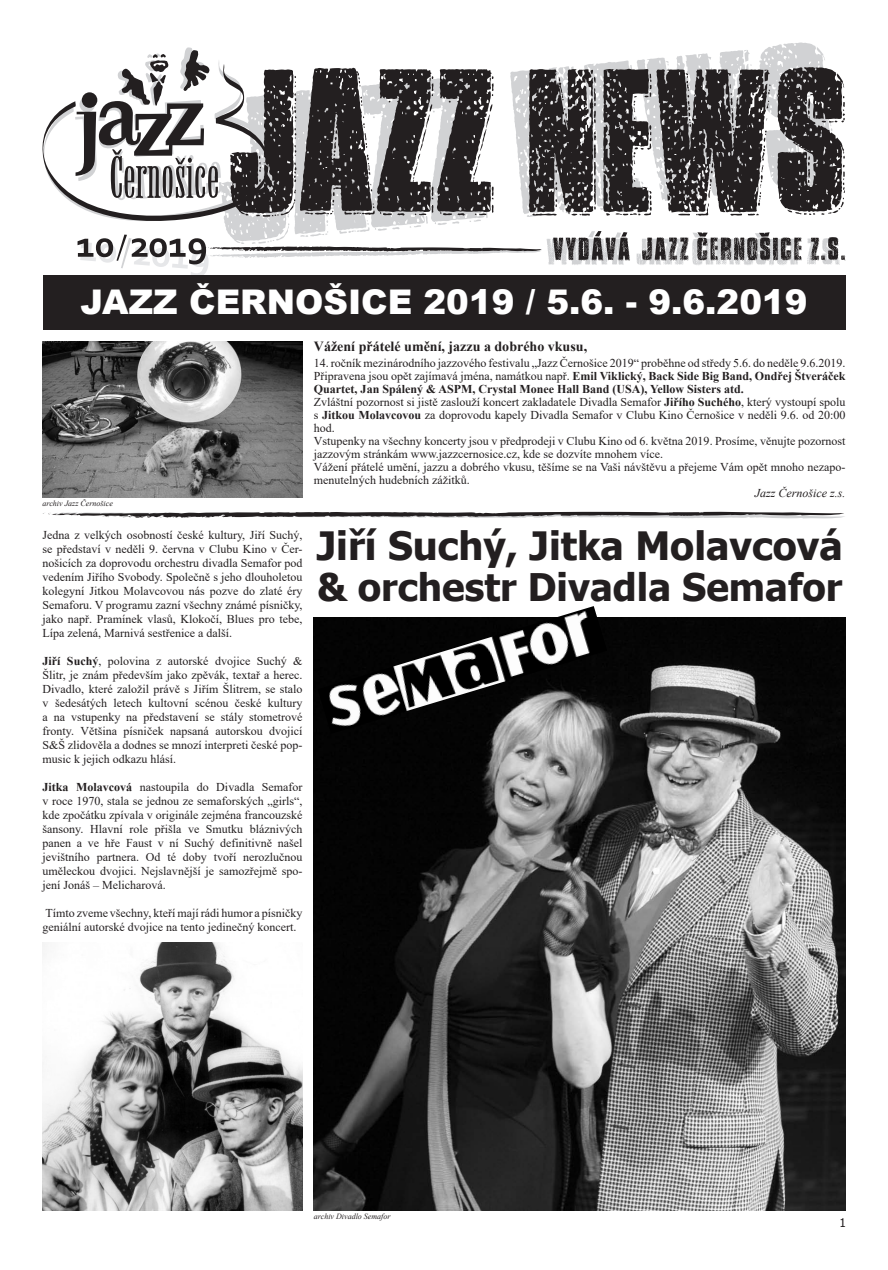
<style>
.page{position:relative;width:888px;height:1270px;background:#fff}
.page>*{position:absolute;margin:0;border:0;box-sizing:border-box;transform-origin:0 0}
.t1{font:700 39px "Tahoma";color:#231f20}
.t2{font:700 38px "Tahoma";color:#231f20}
.t3{font:900 34px "Arial";color:#fff}
.t4{font:700 14px "Times New Roman";color:#231f20}
.t5{font:12px/14px "Times New Roman";color:#231f20;text-align:justify}
.t6{font:italic 12px "Times New Roman";color:#231f20}
.t7{font:12px "Tahoma";color:#231f20}
.t8{font:italic 8px "Times New Roman";color:#231f20}
.s1{font-weight:700}
</style>
<div class="page">
<svg style="left:43px;top:43px;width:802px;height:232px"></svg>
<div style="left:43px;top:275px;width:802px;height:55px;background:#231f20"></div>
<img style="left:314px;top:617px;width:531px;height:593px">
<img style="left:317px;top:606px;width:290px;height:128px">
<img style="left:43px;top:342px;width:259px;height:155px">
<img style="left:43px;top:943px;width:259px;height:267px">
<svg style="left:43px;top:512px;width:802px;height:7px"></svg>
<h3 class="t3" style="left:80px;top:278px;width:728px">JAZZ ČERNOŠICE 2019 / 5.6. - 9.6.2019</h3>
<p class="t8" style="left:43px;top:498px;width:72px">archiv Jazz Černošice</p>
<p class="t5" style="left:43px;top:527px;width:261px">Jedna z velkých osobností české kultury, Jiří Suchý, se představí v neděli 9. června v Clubu Kino v Čer&shy;nošicích za doprovodu orchestru divadla Semafor pod vedením Jiřího Svobody. Společně s jeho dlouholetou kolegyní Jitkou Molavcovou nás pozve do zlaté éry Semaforu. V programu zazní všechny známé písničky, jako např. Pramínek vlasů, Klokočí, Blues pro tebe, Lípa zelená, Marnivá sestřenice a další.</p>
<p class="t5" style="left:43px;top:653px;width:261px"><span class="s1">Jiří Suchý</span>, polovina z autorské dvojice Suchý &amp; Šlitr, je znám především jako zpěvák, textař a herec.<br>Divadlo, které založil právě s Jiřím Šlitrem, se stalo v šedesátých letech kultovní scénou české kultury a na vstupenky na představení se stály stometrové fronty. Většina písniček napsaná autorskou dvojicí S&amp;Š zlidověla a dodnes se mnozí interpreti české pop&shy;music k jejich odkazu hlásí.</p>
<p class="t5" style="left:43px;top:779px;width:261px"><span class="s1">Jitka Molavcová</span> nastoupila do Divadla Semafor v roce 1970, stala se jednou ze semaforských „girls“, kde zpočátku zpívala v originále zejména francouzské šansony. Hlavní role přišla ve Smutku bláznivých panen a ve hře Faust v ní Suchý definitivně našel jevištního partnera. Od té doby tvoří nerozlučnou uměleckou dvojici. Nejslavnější je samozřejmě spo&shy;jení Jonáš – Melicharová.</p>
<p class="t5" style="left:43px;top:905px;width:261px">Tímto zveme všechny, kteří mají rádi humor a písničky geniální autorské dvojice na tento jedinečný koncert.</p>
<p class="t4" style="left:314px;top:336px;width:274px">Vážení přátelé umění, jazzu a dobrého vkusu,</p>
<p class="t5" style="left:314px;top:356px;width:533px;line-height:13px;text-align:left">14. ročník mezinárodního jazzového festivalu „Jazz Černošice 2019“ proběhne od středy 5.6. do neděle 9.6.2019.<br>Připravena jsou opět zajímavá jména, namátkou např. <span class="s1">Emil Viklický, Back Side Big Band, Ondřej Štveráček Quartet, Jan Spálený &amp; ASPM, Crystal Monee Hall Band (USA), Yellow Sisters atd.<br></span>Zvláštní pozornost si jistě zaslouží koncert zakladatele Divadla Semafor <span class="s1">Jiřího Suchého</span>, který vystoupí spolu s <span class="s1">Jitkou Molavcovou</span> za doprovodu kapely Divadla Semafor v Clubu Kino Černošice v neděli 9.6. od 20:00 hod.<br>Vstupenky na všechny koncerty jsou v předprodeji v Clubu Kino od 6. května 2019. Prosíme, věnujte pozornost jazzovým stránkám www.jazzcernosice.cz, kde se dozvíte mnohem více.<br>Vážení přátelé umění, jazzu a dobrého vkusu, těšíme se na Vaši návštěvu a přejeme Vám opět mnoho nezapo&shy;menutelných hudebních zážitků.</p>
<p class="t6" style="left:754px;top:485px;width:92px">Jazz Černošice z.s.</p>
<h1 class="t1" style="left:316px;top:519px;width:527px">Jiří Suchý, Jitka Molavcová</h1>
<h2 class="t2" style="left:317px;top:561px;width:527px">&amp; orchestr Divadla Semafor</h2>
<p class="t8" style="left:314px;top:1211px;width:78px">archiv Divadlo Semafor</p>
<p class="t7" style="left:839px;top:1215px;width:8px">1</p>
</div>
